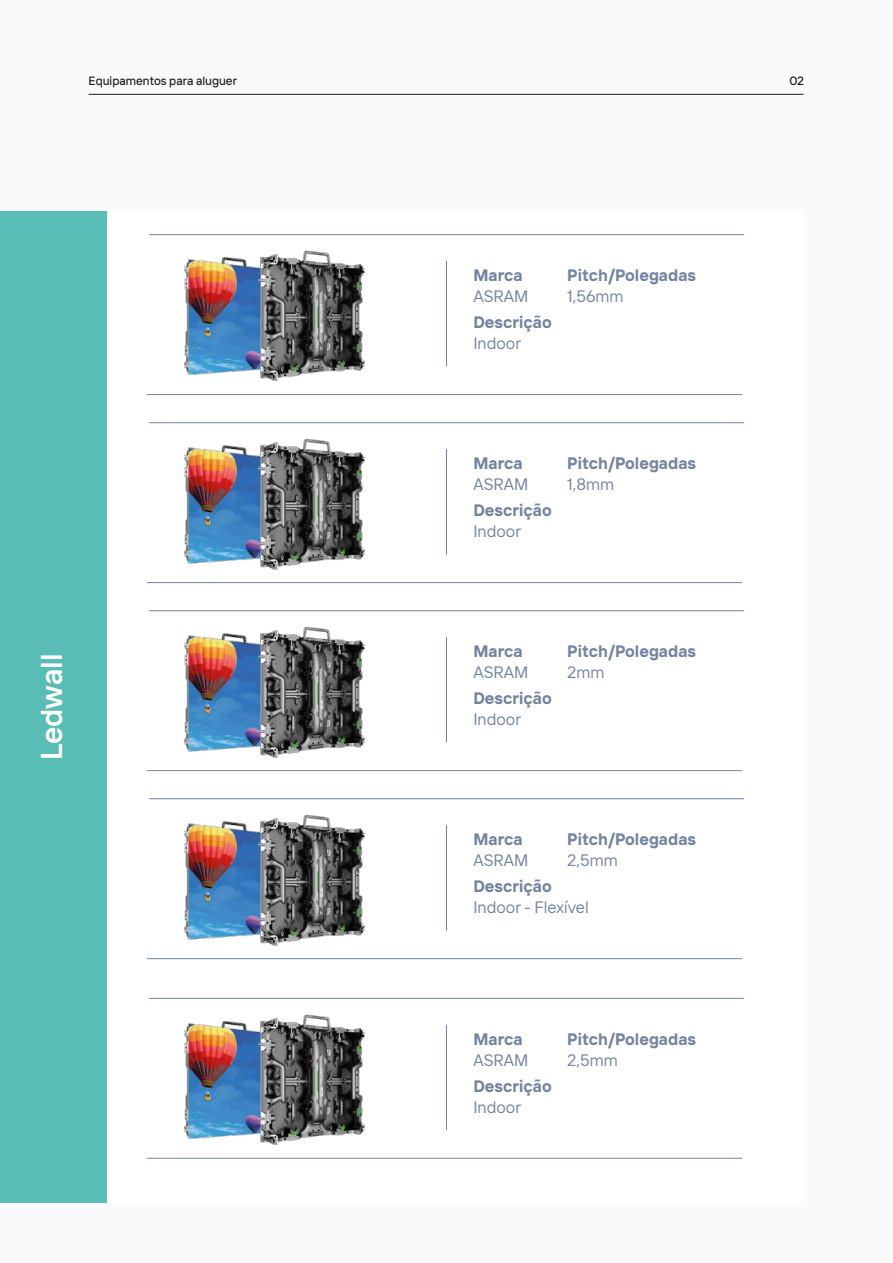
<style>
.page{position:relative;width:893px;height:1263px;background:#fafafa}
.page>*{position:absolute;margin:0;border:0;box-sizing:border-box;transform-origin:0 0}
.t1{font:600 30px "TT Interfaces";color:#fff}
.t2{font:700 16.5px "TT Interfaces";color:#7484a0}
.t3{font:16.5px "TT Interfaces";color:#7484a0}
.t4{font:500 12px "TT Interfaces";color:#1d1d1b}
</style>
<div class="page">
<div style="left:106px;top:211px;width:697px;height:991px;background:#fff"></div>
<div style="left:0;top:211px;width:106px;height:991px;background:#59bdb5"></div>
<hr style="left:89px;top:94px;width:714px;height:1px;background:#1d1d1b">
<hr style="left:147px;top:394px;width:595px;height:1px;background:#7484a0">
<hr style="left:149px;top:234px;width:595px;height:1px;background:#7484a0">
<hr style="left:446px;top:261px;width:1px;height:105px;background:#7484a0">
<hr style="left:147px;top:582px;width:595px;height:1px;background:#7484a0">
<hr style="left:149px;top:422px;width:595px;height:1px;background:#7484a0">
<hr style="left:446px;top:449px;width:1px;height:105px;background:#7484a0">
<hr style="left:147px;top:770px;width:595px;height:1px;background:#7484a0">
<hr style="left:149px;top:610px;width:595px;height:1px;background:#7484a0">
<hr style="left:446px;top:637px;width:1px;height:105px;background:#7484a0">
<hr style="left:147px;top:958px;width:595px;height:1px;background:#7484a0">
<hr style="left:149px;top:798px;width:595px;height:1px;background:#7484a0">
<hr style="left:446px;top:825px;width:1px;height:105px;background:#7484a0">
<hr style="left:147px;top:1158px;width:595px;height:1px;background:#7484a0">
<hr style="left:149px;top:998px;width:595px;height:1px;background:#7484a0">
<hr style="left:446px;top:1025px;width:1px;height:105px;background:#7484a0">
<img style="left:153px;top:234px;width:236px;height:147px">
<img style="left:153px;top:394px;width:236px;height:176px">
<img style="left:153px;top:582px;width:236px;height:176px">
<img style="left:153px;top:770px;width:236px;height:189px">
<img style="left:153px;top:959px;width:236px;height:200px">
<p class="t4" style="left:89px;top:73px;width:150px">Equipamentos para aluguer</p>
<p class="t4" style="left:789px;top:73px;width:16px">02</p>
<h1 class="t1" style="left:31px;top:760px;width:108px;rotate:-90deg">Ledwall</h1>
<p class="t2" style="left:473px;top:264px;width:51px">Marca</p>
<p class="t3" style="left:473px;top:285px;width:57px">ASRAM</p>
<p class="t2" style="left:473px;top:311px;width:80px">Descrição</p>
<p class="t3" style="left:473px;top:332px;width:49px">Indoor</p>
<p class="t2" style="left:567px;top:264px;width:130px">Pitch/Polegadas</p>
<p class="t3" style="left:567px;top:285px;width:58px">1,56mm</p>
<p class="t2" style="left:473px;top:452px;width:51px">Marca</p>
<p class="t3" style="left:473px;top:473px;width:57px">ASRAM</p>
<p class="t2" style="left:473px;top:499px;width:80px">Descrição</p>
<p class="t3" style="left:473px;top:520px;width:49px">Indoor</p>
<p class="t2" style="left:567px;top:452px;width:130px">Pitch/Polegadas</p>
<p class="t3" style="left:567px;top:473px;width:48px">1,8mm</p>
<p class="t2" style="left:473px;top:640px;width:51px">Marca</p>
<p class="t3" style="left:473px;top:661px;width:57px">ASRAM</p>
<p class="t2" style="left:473px;top:687px;width:80px">Descrição</p>
<p class="t3" style="left:473px;top:708px;width:49px">Indoor</p>
<p class="t2" style="left:567px;top:640px;width:130px">Pitch/Polegadas</p>
<p class="t3" style="left:567px;top:661px;width:39px">2mm</p>
<p class="t2" style="left:473px;top:828px;width:51px">Marca</p>
<p class="t3" style="left:473px;top:849px;width:57px">ASRAM</p>
<p class="t2" style="left:567px;top:828px;width:130px">Pitch/Polegadas</p>
<p class="t3" style="left:567px;top:849px;width:52px">2,5mm</p>
<p class="t2" style="left:473px;top:875px;width:80px">Descrição</p>
<p class="t3" style="left:473px;top:896px;width:117px">Indoor - Flexível</p>
<p class="t2" style="left:473px;top:1027px;width:51px">Marca</p>
<p class="t3" style="left:473px;top:1048px;width:57px">ASRAM</p>
<p class="t2" style="left:473px;top:1075px;width:80px">Descrição</p>
<p class="t3" style="left:473px;top:1096px;width:49px">Indoor</p>
<p class="t2" style="left:567px;top:1027px;width:130px">Pitch/Polegadas</p>
<p class="t3" style="left:567px;top:1048px;width:52px">2,5mm</p>
</div>
